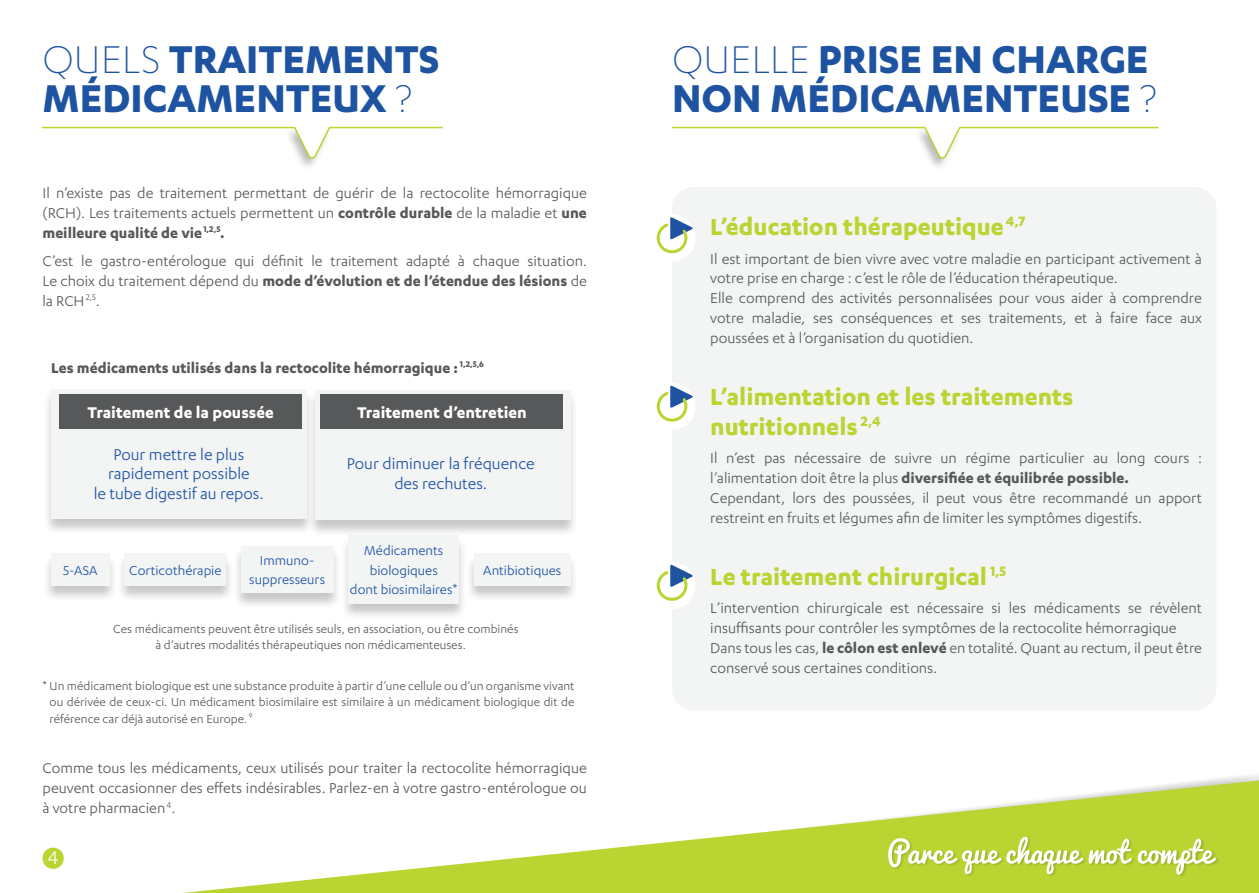
<style>
.page{position:relative;width:1259px;height:893px;background:#fff}
.page>*{position:absolute;margin:0;border:0;box-sizing:border-box;transform-origin:0 0}
.t1{font:700 45px/39px "Karbon";color:#1e53a2}
.t2{font:700 27px/30px "Karbon";color:#bad432}
.t3{font:21px "Karbon";color:#fff}
.t4{font:18px/19.5px "Karbon";color:#1e53a2;text-align:center}
.t5{font:700 18px "Karbon";color:#fff}
.t6{font:16.5px/19.8px "Karbon";color:#57585a}
.t7{font:700 16.5px "Karbon";color:#57585a}
.t8{font:15px/19.5px "Karbon";color:#1e53a2;text-align:center}
.t9{font:13.5px/16.2px "Karbon";color:#57585a}
.s1{font-weight:300}
.s2{font-weight:700}
</style>
<div class="page">
<div style="left:43px;top:554px;width:75px;height:48px;background:#231f20;opacity:.25"></div>
<div style="left:51px;top:554px;width:59px;height:32px;background:#f3f4f4"></div>
<div style="left:116px;top:554px;width:118px;height:48px;background:#231f20;opacity:.25"></div>
<div style="left:125px;top:554px;width:101px;height:32px;background:#f3f4f4"></div>
<div style="left:232px;top:546px;width:110px;height:64px;background:#231f20;opacity:.25"></div>
<div style="left:241px;top:546px;width:92px;height:47px;background:#f3f4f4"></div>
<div style="left:340px;top:536px;width:127px;height:85px;background:#231f20;opacity:.25"></div>
<div style="left:348px;top:536px;width:111px;height:68px;background:#f3f4f4"></div>
<div style="left:466px;top:554px;width:112px;height:48px;background:#231f20;opacity:.25"></div>
<div style="left:474px;top:554px;width:96px;height:32px;background:#f3f4f4"></div>
<svg style="left:183px;top:780px;width:1076px;height:113px"></svg>
<div style="left:43px;top:848px;width:21px;height:21px;background:#bad432;border-radius:50%"></div>
<div style="left:888px;top:836px;width:331px;height:41px;background:#bad432"></div>
<svg style="left:888px;top:837px;width:328px;height:38px"></svg>
<svg style="left:41px;top:126px;width:402px;height:38px"></svg>
<svg style="left:672px;top:126px;width:487px;height:38px"></svg>
<div style="left:672px;top:187px;width:544px;height:523px;background:#f3f4f4;border-radius:21px"></div>
<div style="left:648px;top:214px;width:47px;height:48px;background:#fff;border-radius:50%"></div>
<svg style="left:656px;top:217px;width:37px;height:37px"></svg>
<div style="left:648px;top:383px;width:47px;height:47px;background:#fff;border-radius:50%"></div>
<svg style="left:656px;top:385px;width:37px;height:37px"></svg>
<div style="left:648px;top:562px;width:47px;height:47px;background:#fff;border-radius:50%"></div>
<svg style="left:656px;top:564px;width:37px;height:37px"></svg>
<div style="left:43px;top:389px;width:272px;height:147px;background:#231f20;opacity:.25"></div>
<div style="left:51px;top:389px;width:255px;height:130px;background:#f3f4f4"></div>
<div style="left:307px;top:390px;width:271px;height:147px;background:#231f20;opacity:.25"></div>
<div style="left:315px;top:390px;width:255px;height:130px;background:#f3f4f4"></div>
<div style="left:60px;top:394px;width:242px;height:34px;background:#57585a"></div>
<div style="left:321px;top:394px;width:242px;height:34px;background:#57585a"></div>
<p class="t1" style="left:43px;top:38px;width:398px"><span class="s1">QUELS</span> TRAITEMENTS<br>MÉDICAMENTEUX <span class="s1">?</span></p>
<p class="t1" style="left:672px;top:38px;width:486px"><span class="s1">QUELLE</span> PRISE EN CHARGE<br>NON MÉDICAMENTEUSE <span class="s1">?</span></p>
<p class="t6" style="left:43px;top:183px;width:546px;text-align:justify">Il n’existe pas de traitement permettant de guérir de la rectocolite hémorragique (RCH). Les traitements actuels permettent un <span class="s2">contrôle durable</span> de la maladie et <span class="s2">une meilleure qualité de vie</span><sup>1,2,5</sup><span class="s2">.</span></p>
<p class="t6" style="left:43px;top:251px;width:546px;text-align:justify">C’est le gastro-entérologue qui définit le traitement adapté à chaque situation.<br>Le choix du traitement dépend du <span class="s2">mode d’évolution et de l’étendue des lésions</span> de la RCH<sup>2,5</sup>.</p>
<p class="t7" style="left:51px;top:358px;width:434px">Les médicaments utilisés dans la rectocolite hémorragique : <sup>1,2,5,6</sup></p>
<p class="t5" style="left:88px;top:402px;width:188px">Traitement de la poussée</p>
<p class="t4" style="left:94px;top:444px;width:172px">Pour mettre le plus rapidement possible<br>le tube digestif au repos.</p>
<p class="t4" style="left:347px;top:454px;width:189px">Pour diminuer la fréquence des rechutes.</p>
<p class="t5" style="left:357px;top:402px;width:171px">Traitement d’entretien</p>
<p class="t8" style="left:63px;top:560px;width:36px">5-ASA</p>
<p class="t8" style="left:129px;top:560px;width:94px">Corticothérapie</p>
<p class="t8" style="left:249px;top:550px;width:77px">Immuno&shy;suppresseurs</p>
<p class="t8" style="left:364px;top:540px;width:81px">Médicaments biologiques</p>
<p class="t8" style="left:350px;top:579px;width:109px">dont biosimilaires*</p>
<p class="t8" style="left:483px;top:560px;width:80px">Antibiotiques</p>
<p class="t9" style="left:156px;top:620px;width:364px;text-indent:-42px">Ces médicaments peuvent être utilisés seuls, en association, ou être combinés à d’autres modalités thérapeutiques non médicamenteuses.</p>
<p class="t9" style="left:50px;top:678px;width:526px;text-align:justify;text-indent:-7px">* Un médicament biologique est une substance produite à partir d’une cellule ou d’un organisme vivant ou dérivée de ceux-ci. Un médicament biosimilaire est similaire à un médicament biologique dit de référence car déjà autorisé en Europe. <sup>9</sup></p>
<p class="t6" style="left:43px;top:758px;width:546px;text-align:justify">Comme tous les médicaments, ceux utilisés pour traiter la rectocolite hémorragique peuvent occasionner des effets indésirables. Parlez-en à votre gastro-entérologue ou à votre pharmacien<sup>4</sup>.</p>
<p class="t3" style="left:48px;top:846px;width:12px">4</p>
<p class="t2" style="left:710px;top:211px;width:317px">L’éducation thérapeutique<sup>4,7</sup></p>
<p class="t6" style="left:710px;top:248px;width:493px">Il est important de bien vivre avec votre maladie en participant activement à votre prise en charge : c’est le rôle de l’éducation thérapeutique.</p>
<p class="t6" style="left:710px;top:288px;width:493px;text-align:justify">Elle comprend des activités personnalisées pour vous aider à comprendre votre maladie, ses conséquences et ses traitements, et à faire face aux poussées et à l’organisation du quotidien.</p>
<p class="t2" style="left:710px;top:381px;width:365px">L’alimentation et les traitements nutritionnels <sup>2,4</sup></p>
<p class="t6" style="left:710px;top:448px;width:493px">Il n’est pas nécessaire de suivre un régime particulier au long cours : l’alimentation doit être la plus <span class="s2">diversifiée et équilibrée possible.</span></p>
<p class="t6" style="left:710px;top:488px;width:493px">Cependant, lors des poussées, il peut vous être recommandé un apport restreint en fruits et légumes afin de limiter les symptômes digestifs.</p>
<p class="t2" style="left:710px;top:561px;width:297px">Le traitement chirurgical <sup>1,5</sup></p>
<p class="t6" style="left:710px;top:598px;width:493px">L’intervention chirurgicale est nécessaire si les médicaments se révèlent insuffisants pour contrôler les symptômes de la rectocolite hémorragique</p>
<p class="t6" style="left:710px;top:637px;width:493px">Dans tous les cas, <span class="s2">le côlon est enlevé</span> en totalité. Quant au rectum, il peut être conservé sous certaines conditions.</p>
</div>
